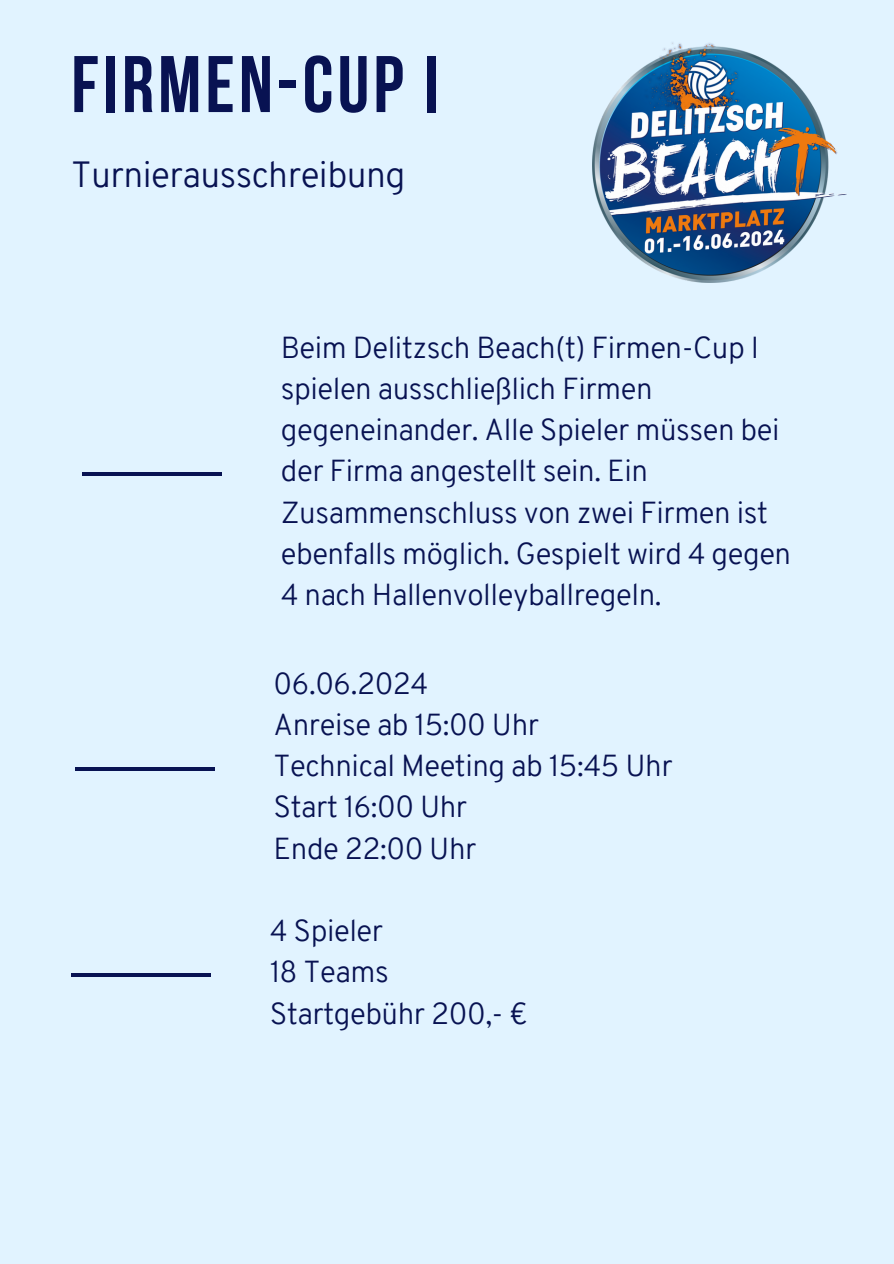
<style>
.page{position:relative;width:894px;height:1264px;background:#fff}
.page>*{position:absolute;margin:0;border:0;box-sizing:border-box;transform-origin:0 0}
.t1{font:79.95px "Bebas Neue Cyrillic";letter-spacing:.05em;color:#081252}
.t2{font:300 35.55px "Overpass";letter-spacing:-.015em;color:#081252}
.t3{font:300 29.7px/41.2px "Overpass";letter-spacing:-.015em;color:#081252}
</style>
<div class="page">
<div style="left:0;top:0;width:893px;height:1263px;background:#e1f3ff"></div>
<hr style="left:82px;top:472px;width:140px;height:4px;background:#081252">
<hr style="left:75px;top:767px;width:139px;height:4px;background:#081252">
<hr style="left:71px;top:973px;width:140px;height:4px;background:#081252">
<img style="left:592px;top:42px;width:254px;height:240px">
<p class="t1" style="left:71px;top:52px;width:369px">FIRMEN-CUP I</p>
<p class="t2" style="left:71px;top:160px;width:336px">Turnierausschreibung</p>
<h1 class="t3" style="left:281px;top:329px;width:511px">Beim Delitzsch Beach(t) Firmen-Cup I spielen ausschließlich Firmen gegeneinander. Alle Spieler müssen bei der Firma angestellt sein. Ein Zusammenschluss von zwei Firmen ist ebenfalls möglich. Gespielt wird 4 gegen 4 nach Hallenvolleyballregeln.</h1>
<p class="t3" style="left:273px;top:665px;width:156px">06.06.2024</p>
<p class="t3" style="left:273px;top:706px;width:267px">Anreise ab 15:00 Uhr</p>
<p class="t3" style="left:273px;top:748px;width:400px">Technical Meeting ab 15:45 Uhr</p>
<p class="t3" style="left:273px;top:789px;width:195px">Start 16:00 Uhr</p>
<p class="t3" style="left:273px;top:830px;width:204px">Ende 22:00 Uhr</p>
<p class="t3" style="left:270px;top:913px;width:115px">4 Spieler</p>
<p class="t3" style="left:270px;top:954px;width:120px">18 Teams</p>
<p class="t3" style="left:270px;top:995px;width:259px">Startgebühr 200,- €</p>
</div>
